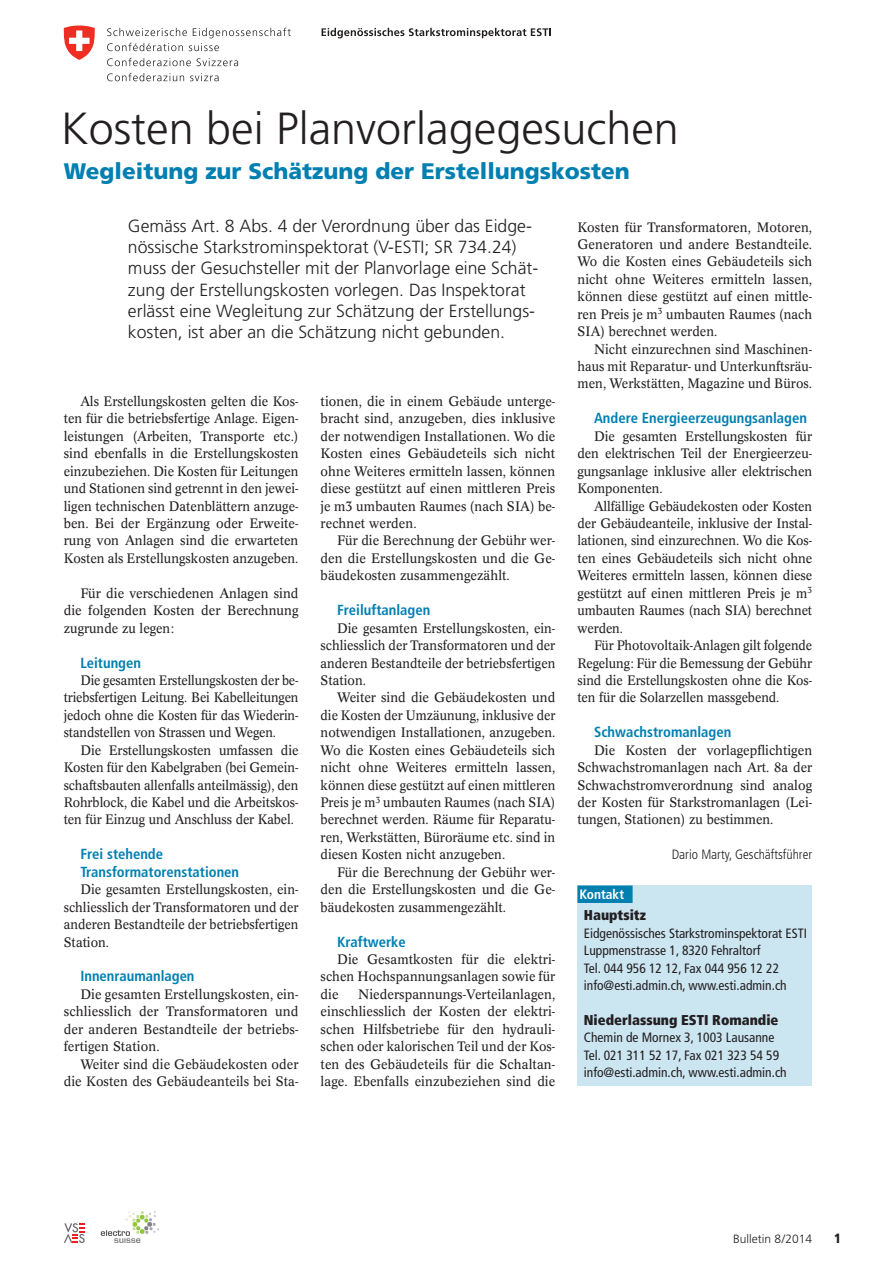
<style>
.page{position:relative;width:893px;height:1263px;background:#fff}
.page>*{position:absolute;margin:0;border:0;box-sizing:border-box;transform-origin:0 0}
.t1{font:300 45px "Frutiger LT Std";color:#231f20}
.t2{font:900 22.5px "Frutiger LT Std";color:#007fb1}
.t3{font:300 17.7px/21.5px "Frutiger LT Std";color:#231f20}
.t4{font:700 condensed 14.7px/17.4px "Frutiger LT Std";color:#007fb1}
.t5{font:900 condensed 14.25px "Frutiger LT Std";color:#231f20}
.t6{font:13.5px/17.4px "Concorde BQ";color:#231f20;text-align:justify;scale:.96 1}
.t7{font:13.5px/17.4px "Concorde BQ";color:#231f20;text-align:justify;scale:.95 1}
.t8{font:13.5px/17.4px "Concorde BQ";color:#231f20;text-align:justify;scale:.93 1}
.t9{font:13.5px/17.4px "Concorde BQ";color:#231f20;text-align:justify;scale:.94 1}
.t10{font:condensed 13.5px/17.4px "Frutiger LT Std";color:#231f20}
.t11{font:300 condensed 13.5px "Frutiger LT Std";color:#231f20}
.t12{font:700 condensed 13.5px "Frutiger LT Std";color:#fff}
.t13{font:900 condensed 13.5px "Frutiger LT Std";color:#231f20}
.t14{font:300 12px "Frutiger LT Std";color:#231f20}
</style>
<div class="page">
<svg style="left:107px;top:28px;width:184px;height:23px"></svg>
<svg style="left:107px;top:58px;width:84px;height:8px"></svg>
<svg style="left:197px;top:58px;width:41px;height:8px"></svg>
<svg style="left:107px;top:73px;width:77px;height:8px"></svg>
<svg style="left:190px;top:73px;width:29px;height:8px"></svg>
<svg style="left:64px;top:26px;width:31px;height:34px"></svg>
<svg style="left:322px;top:28px;width:229px;height:10px"></svg>
<svg style="left:64px;top:1223px;width:21px;height:20px"></svg>
<svg style="left:101px;top:1211px;width:58px;height:32px"></svg>
<div style="left:577px;top:885px;width:235px;height:201px;background:#cbe5f1"></div>
<div style="left:577px;top:885px;width:56px;height:18px;background:#007fb1"></div>
<h1 class="t1" style="left:61px;top:103px;width:619px">Kosten bei Planvorlagegesuchen</h1>
<h2 class="t2" style="left:64px;top:157px;width:568px">Wegleitung zur Schätzung der Erstellungskosten</h2>
<p class="t3" style="left:128px;top:215px;width:412px">Gemäss Art. 8 Abs. 4 der Verordnung über das Eidge&shy;nössische Starkstrominspektorat (V-ESTI; SR 734.24) muss der Gesuchsteller mit der Planvorlage eine Schät&shy;zung der Erstellungskosten vorlegen. Das Inspektorat erlässt eine Wegleitung zur Schätzung der Erstellungs&shy;kosten, ist aber an die Schätzung nicht gebunden.</p>
<p class="t6" style="left:577px;top:218px;width:246px">Kosten für Transformatoren, Motoren, Generatoren und andere Bestandteile.<br>Wo die Kosten eines Gebäudeteils sich nicht ohne Weiteres ermitteln lassen, können diese gestützt auf einen mittle&shy;ren Preis je m<sup>3</sup> umbauten Raumes (nach SIA) berechnet werden.</p>
<p class="t7" style="left:577px;top:340px;width:249px;text-indent:17px">Nicht einzurechnen sind Maschinen&shy;haus mit Reparatur- und Unterkunftsräu&shy;men, Werkstätten, Magazine und Büros.</p>
<p class="t4" style="left:594px;top:410px;width:214px">Andere Energieerzeugungsanlagen</p>
<p class="t7" style="left:577px;top:427px;width:249px;text-indent:17px">Die gesamten Erstellungskosten für den elektrischen Teil der Energieerzeu&shy;gungsanlage inklusive aller elektrischen Komponenten.</p>
<p class="t9" style="left:577px;top:497px;width:251px;text-indent:17px">Allfällige Gebäudekosten oder Kosten der Gebäudeanteile, inklusive der Instal&shy;lationen, sind einzurechnen. Wo die Kos&shy;ten eines Gebäudeteils sich nicht ohne Weiteres ermitteln lassen, können diese gestützt auf einen mittleren Preis je m<sup>3 </sup>umbauten Raumes (nach SIA) berechnet werden.</p>
<p class="t8" style="left:577px;top:637px;width:254px;text-indent:17px">Für Photovoltaik-Anlagen gilt folgende Regelung: Für die Bemessung der Gebühr sind die Erstellungskosten ohne die Kos&shy;ten für die Solarzellen massgebend.</p>
<p class="t4" style="left:594px;top:723px;width:139px">Schwachstromanlagen</p>
<p class="t6" style="left:577px;top:741px;width:246px;text-indent:17px">Die Kosten der vorlagepflichtigen Schwachstromanlagen nach Art. 8a der Schwachstromverordnung sind analog der Kosten für Starkstromanlagen (Lei&shy;tungen, Stationen) zu bestimmen.</p>
<p class="t11" style="left:672px;top:847px;width:142px">Dario Marty, Geschäftsführer</p>
<p class="t12" style="left:580px;top:887px;width:46px">Kontakt</p>
<p class="t5" style="left:584px;top:907px;width:64px">Hauptsitz</p>
<p class="t10" style="left:584px;top:924px;width:225px">Eidgenössisches Starkstrominspektorat ESTI Luppmenstrasse 1, 8320 Fehraltorf<br>Tel. 044 956 12 12, Fax 044 956 12 22 info@esti.admin.ch, www.esti.admin.ch</p>
<p class="t5" style="left:584px;top:1011px;width:196px">Niederlassung ESTI Romandie</p>
<p class="t10" style="left:584px;top:1029px;width:204px">Chemin de Mornex 3, 1003 Lausanne<br>Tel. 021 311 52 17, Fax 021 323 54 59 info@esti.admin.ch, www.esti.admin.ch</p>
<p class="t7" style="left:64px;top:393px;width:249px;text-indent:17px">Als Erstellungskosten gelten die Kos&shy;ten für die betriebsfertige Anlage. Eigen&shy;leistungen (Arbeiten, Transporte etc.) sind ebenfalls in die Erstellungskosten einzubeziehen. Die Kosten für Leitungen und Stationen sind getrennt in den jewei&shy;ligen technischen Datenblättern anzuge&shy;ben. Bei der Ergänzung oder Erweite&shy;rung von Anlagen sind die erwarteten Kosten als Erstellungskosten anzugeben.</p>
<p class="t6" style="left:64px;top:584px;width:246px;text-indent:17px">Für die verschiedenen Anlagen sind die folgenden Kosten der Berechnung zugrunde zu legen:</p>
<p class="t4" style="left:80px;top:654px;width:62px">Leitungen</p>
<p class="t8" style="left:64px;top:672px;width:254px;text-indent:17px">Die gesamten Erstellungskosten der be&shy;triebsfertigen Leitung. Bei Kabelleitungen jedoch ohne die Kosten für das Wiederin&shy;standstellen von Strassen und Wegen.</p>
<p class="t7" style="left:64px;top:741px;width:249px;text-indent:17px">Die Erstellungskosten umfassen die Kosten für den Kabelgraben (bei Gemein&shy;schaftsbauten allenfalls anteilmässig), den Rohrblock, die Kabel und die Arbeitskos&shy;ten für Einzug und Anschluss der Kabel.</p>
<p class="t4" style="left:80px;top:845px;width:160px">Frei stehende<br>Transformatorenstationen</p>
<p class="t7" style="left:64px;top:881px;width:249px;text-indent:17px">Die gesamten Erstellungskosten, ein&shy;schliesslich der Transformatoren und der anderen Bestandteile der betriebsfertigen Station.</p>
<p class="t4" style="left:80px;top:968px;width:116px">Innenraumanlagen</p>
<p class="t6" style="left:64px;top:985px;width:246px;text-indent:17px">Die gesamten Erstellungskosten, ein&shy;schliesslich der Transformatoren und der anderen Bestandteile der betriebs&shy;fertigen Station.</p>
<p class="t6" style="left:64px;top:1055px;width:246px;text-align:right">Weiter sind die Gebäudekosten oder die Kosten des Gebäudeanteils bei Sta-</p>
<p class="t6" style="left:321px;top:393px;width:246px">tionen, die in einem Gebäude unterge&shy;bracht sind, anzugeben, dies inklusive der notwendigen Installationen. Wo die Kosten eines Gebäudeteils sich nicht ohne Weiteres ermitteln lassen, können diese gestützt auf einen mittleren Preis je m3 umbauten Raumes (nach SIA) be&shy;rechnet werden.</p>
<p class="t6" style="left:321px;top:532px;width:246px;text-indent:17px">Für die Berechnung der Gebühr wer&shy;den die Erstellungskosten und die Ge&shy;bäudekosten zusammengezählt.</p>
<p class="t4" style="left:337px;top:601px;width:95px">Freiluftanlagen</p>
<p class="t7" style="left:321px;top:619px;width:249px;text-indent:17px">Die gesamten Erstellungskosten, ein&shy;schliesslich der Transformatoren und der anderen Bestandteile der betriebsfertigen Station.</p>
<p class="t6" style="left:321px;top:689px;width:246px;text-indent:17px">Weiter sind die Gebäudekosten und die Kosten der Umzäunung, inklusive der notwendigen Installationen, anzugeben.<br>Wo die Kosten eines Gebäudeteils sich nicht ohne Weiteres ermitteln lassen, können diese gestützt auf einen mittleren Preis je m<sup>3</sup> umbauten Raumes (nach SIA) berechnet werden. Räume für Reparatu&shy;ren, Werkstätten, Büroräume etc. sind in diesen Kosten nicht anzugeben.</p>
<p class="t7" style="left:321px;top:863px;width:249px;text-indent:17px">Für die Berechnung der Gebühr wer&shy;den die Erstellungskosten und die Ge&shy;bäudekosten zusammengezählt.</p>
<p class="t4" style="left:337px;top:933px;width:70px">Kraftwerke</p>
<p class="t6" style="left:321px;top:951px;width:246px;text-indent:17px">Die Gesamtkosten für die elektri&shy;schen Hochspannungsanlagen sowie für die</p>
<p class="t6" style="left:321px;top:985px;width:246px;text-indent:38px">Niederspannungs-Verteilanlagen, einschliesslich der Kosten der elektri&shy;schen Hilfsbetriebe für den hydrauli&shy;schen oder kalorischen Teil und der Kos&shy;ten des Gebäudeteils für die Schaltan&shy;lage. Ebenfalls einzubeziehen sind die</p>
<p class="t14" style="left:733px;top:1232px;width:81px">Bulletin 8/2014</p>
<p class="t13" style="left:834px;top:1230px;width:9px">1</p>
</div>
